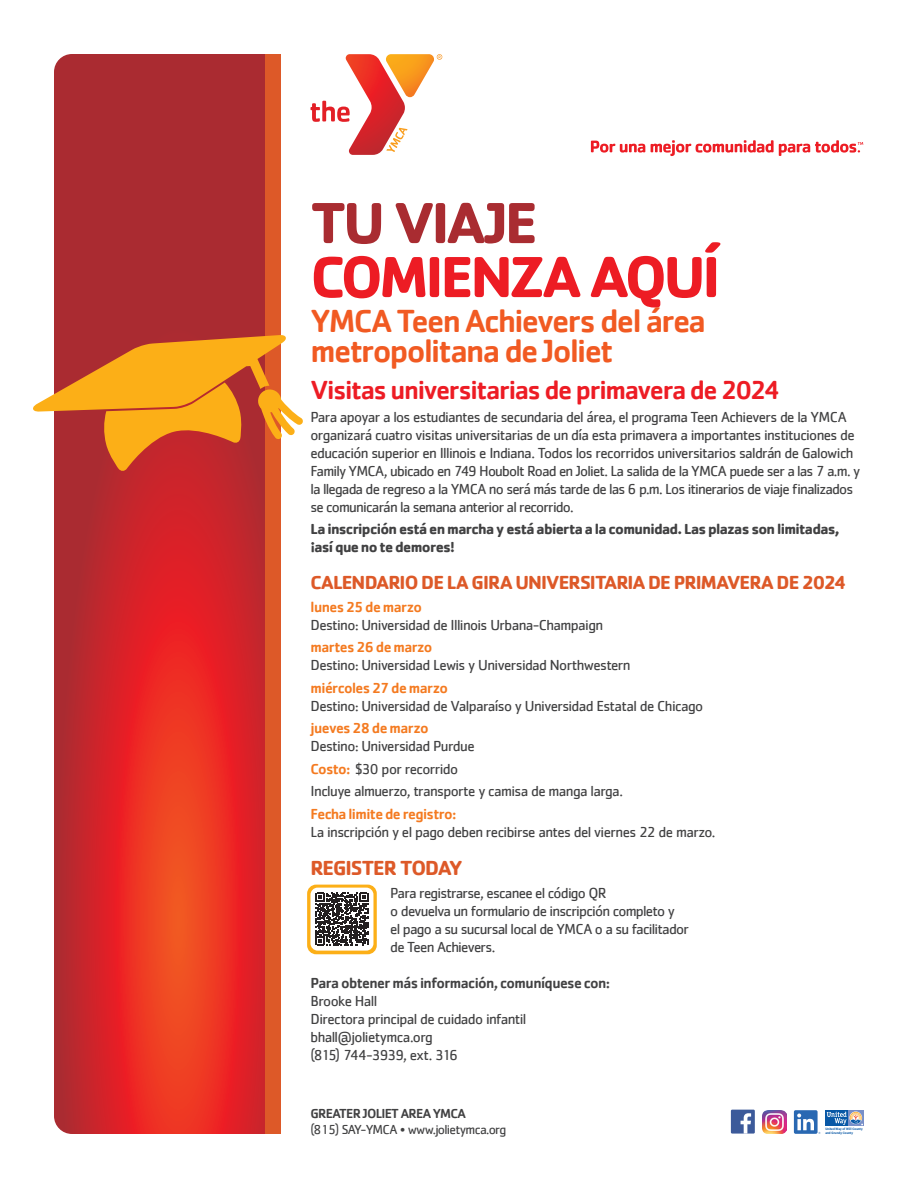
<style>
.page{position:relative;width:918px;height:1188px;background:#fff}
.page>*{position:absolute;margin:0;border:0;box-sizing:border-box;transform-origin:0 0}
.t1{font:700 60px "Cachet";letter-spacing:-.055em;color:#ed1c24}
.t2{font:700 60px "Cachet";letter-spacing:-.05em;color:#a92c31}
.t3{font:500 33px/30px "Cachet";letter-spacing:-.05em;color:#f15a22}
.t4{font:500 27px "Cachet";letter-spacing:-.05em;color:#ed1c24}
.t5{font:700 21px "Cachet";letter-spacing:-.05em;color:#dd5928}
.t6{font:700 19.5px "Cachet";letter-spacing:-.045em;color:#dd5928}
.Date{font:15px/18px "Cachet";letter-spacing:-.045em;color:#414142}
.t7{font:700 15px/18px "Cachet";letter-spacing:-.045em;color:#414142}
.Date-2{font:500 15px "Cachet";letter-spacing:-.04em;color:#f47a20}
.t8{font:500 15px "Cachet";letter-spacing:-.04em;color:#414142}
.Date-3{font:15px "Cachet";letter-spacing:-.075em;color:#414142}
.t9{font:13.5px "Cachet";letter-spacing:-.05em;color:#414142}
.t10{font:500 13.5px "Cachet";letter-spacing:-.05em;color:#414142}
.t11{font:700 3.15px/3.6px "Roboto";color:#0858a6}
.s1{font-weight:500;color:#f47a20}
</style>
<div class="page">
<svg style="left:311px;top:54px;width:131px;height:101px"></svg>
<svg style="left:591px;top:141px;width:54px;height:12px"></svg>
<svg style="left:651px;top:140px;width:212px;height:16px"></svg>
<svg style="left:54px;top:54px;width:212px;height:1080px"></svg>
<svg style="left:307px;top:885px;width:70px;height:69px"></svg>
<div style="left:266px;top:54px;width:15px;height:1080px;background:#dd5928"></div>
<svg style="left:848px;top:1110px;width:15px;height:16px"></svg>
<div style="left:826px;top:1110px;width:22px;height:16px;background:#0858a6"></div>
<svg style="left:827px;top:1112px;width:36px;height:13px"></svg>
<div style="left:731px;top:1110px;width:24px;height:24px;background:#3c5a9a"></div>
<svg style="left:741px;top:1113px;width:10px;height:21px"></svg>
<img style="left:763px;top:1110px;width:24px;height:24px">
<svg style="left:794px;top:1110px;width:26px;height:24px"></svg>
<svg style="left:33px;top:335px;width:270px;height:137px"></svg>
<div style="left:310px;top:888px;width:63px;height:63px;background:#fff;border-radius:7px"></div>
<svg style="left:316px;top:893px;width:52px;height:52px"></svg>
<p class="t2" style="left:310px;top:184px;width:229px">TU VIAJE</p>
<p class="t1" style="left:310px;top:238px;width:412px">COMIENZA AQUÍ</p>
<p class="t3" style="left:310px;top:305px;width:397px">YMCA Teen Achievers del área metropolitana de Joliet</p>
<p class="t4" style="left:310px;top:373px;width:471px">Visitas universitarias de primavera de 2024</p>
<p class="Date" style="left:310px;top:407px;width:551px">Para apoyar a los estudiantes de secundaria del área, el programa Teen Achievers de la YMCA organizará cuatro visitas universitarias de un día esta primavera a importantes instituciones de educación superior en Illinois e Indiana. Todos los recorridos universitarios saldrán de Galowich Family YMCA, ubicado en 749 Houbolt Road en Joliet. La salida de la YMCA puede ser a las 7 a.m. y la llegada de regreso a la YMCA no será más tarde de las 6 p.m. Los itinerarios de viaje finalizados se comunicarán la semana anterior al recorrido.</p>
<p class="t7" style="left:310px;top:520px;width:531px">La inscripción está en marcha y está abierta a la comunidad. Las plazas son limitadas, ¡así que no te demores!</p>
<p class="t6" style="left:310px;top:570px;width:538px">CALENDARIO DE LA GIRA UNIVERSITARIA DE PRIMAVERA DE 2024</p>
<p class="Date-2" style="left:310px;top:597px;width:113px">lunes 25 de marzo</p>
<p class="Date" style="left:310px;top:615px;width:294px">Destino: Universidad de Illinois Urbana-Champaign</p>
<p class="Date-2" style="left:310px;top:638px;width:124px">martes 26 de marzo</p>
<p class="Date" style="left:310px;top:656px;width:322px">Destino: Universidad Lewis y Universidad Northwestern</p>
<p class="Date-2" style="left:310px;top:678px;width:139px">miércoles 27 de marzo</p>
<p class="Date" style="left:310px;top:696px;width:394px">Destino: Universidad de Valparaíso y Universidad Estatal de Chicago</p>
<p class="Date-2" style="left:310px;top:719px;width:120px">jueves 28 de marzo</p>
<p class="Date" style="left:310px;top:737px;width:166px">Destino: Universidad Purdue</p>
<p class="Date" style="left:310px;top:759px;width:149px"><span class="s1">Costo:</span> $30 por recorrido</p>
<p class="Date" style="left:310px;top:782px;width:314px">Incluye almuerzo, transporte y camisa de manga larga.</p>
<p class="Date-2" style="left:310px;top:804px;width:148px">Fecha limite de registro:</p>
<p class="Date" style="left:310px;top:822px;width:406px">La inscripción y el pago deben recibirse antes del viernes 22 de marzo.</p>
<p class="t5" style="left:310px;top:855px;width:154px">REGISTER TODAY</p>
<p class="Date" style="left:390px;top:883px;width:300px">Para registrarse, escanee el código QR<br>o devuelva un formulario de inscripción completo y<br>el pago a su sucursal local de YMCA o a su facilitador de Teen Achievers.</p>
<p class="t8" style="left:310px;top:973px;width:301px">Para obtener más información, comuníquese con:</p>
<p class="Date" style="left:310px;top:991px;width:68px">Brooke Hall</p>
<p class="Date" style="left:310px;top:1009px;width:217px">Directora principal de cuidado infantil</p>
<p class="Date" style="left:310px;top:1027px;width:124px">bhall@jolietymca.org</p>
<p class="Date-3" style="left:310px;top:1046px;width:149px">(815) 744-3939, ext. 316</p>
<p class="t10" style="left:310px;top:1105px;width:157px">GREATER JOLIET AREA YMCA</p>
<p class="t9" style="left:310px;top:1122px;width:197px">(815) SAY-YMCA • www.jolietymca.org</p>
<p class="t11" style="left:825px;top:1127px;width:39px">United Way of Will County and Grundy County</p>
</div>
